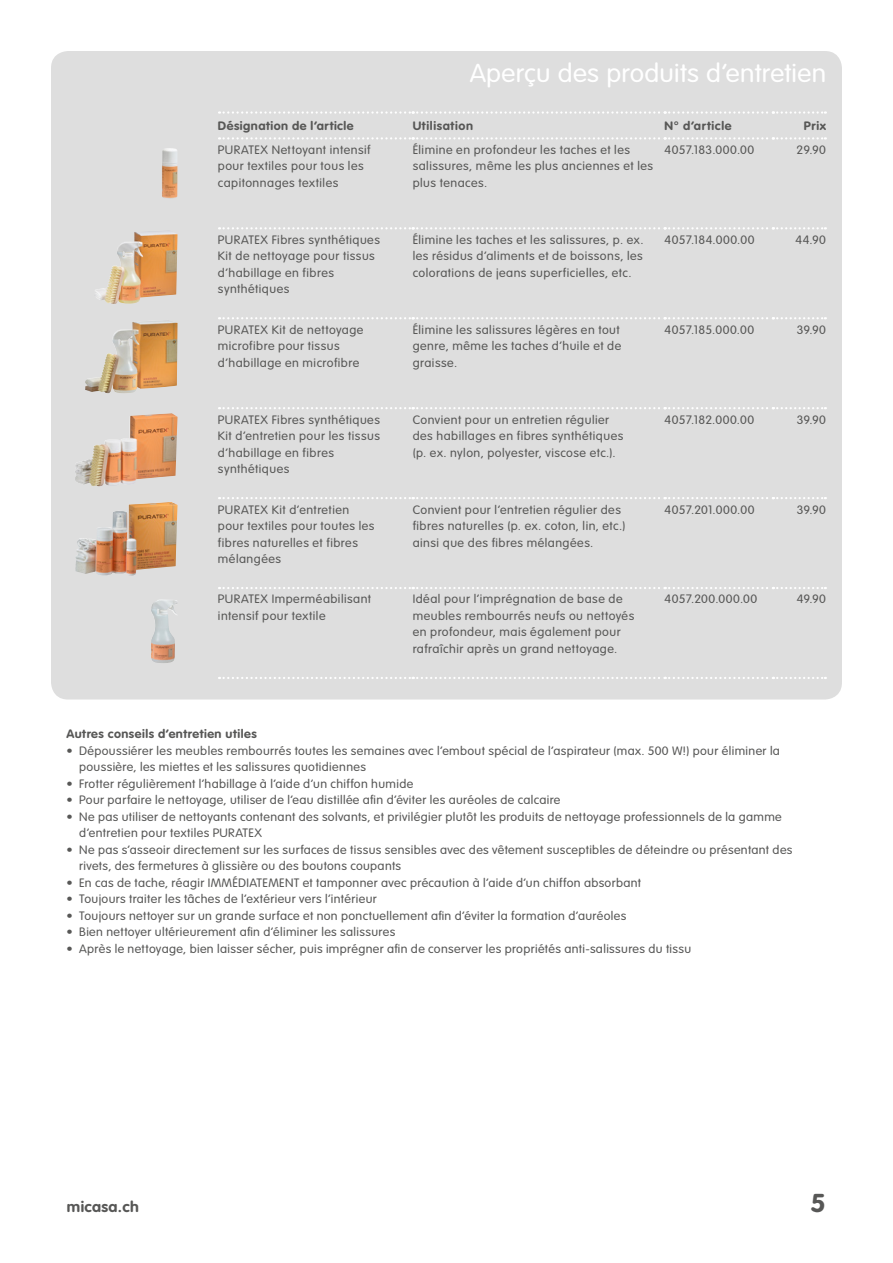
<style>
.page{position:relative;width:893px;height:1263px;background:#fff}
.page>*{position:absolute;margin:0;border:0;box-sizing:border-box;transform-origin:0 0}
.t1{font:300 25.5px "VAG Rounded";letter-spacing:.01em;color:#fff;scale:1.05 1}
.t2{font:700 25.5px "VAG Rounded";color:#575756;scale:1.05 1}
.t3{font:700 15px "VAG Rounded";letter-spacing:.02em;color:#575756;scale:1.05 1}
.t4{font:300 12px/16.5px "VAG Rounded";letter-spacing:.03em;color:#575756;scale:1.05 1}
.t5{font:700 12px "VAG Rounded";letter-spacing:.045em;color:#575756;scale:1.05 1}
</style>
<div class="page">
<div style="left:51px;top:51px;width:791px;height:648px;background:#dedede;border-radius:17px"></div>
<svg style="left:219px;top:137px;width:607px;height:3px"></svg>
<svg style="left:219px;top:227px;width:607px;height:2px"></svg>
<svg style="left:219px;top:317px;width:607px;height:2px"></svg>
<svg style="left:219px;top:407px;width:607px;height:2px"></svg>
<svg style="left:219px;top:497px;width:607px;height:2px"></svg>
<svg style="left:219px;top:587px;width:607px;height:2px"></svg>
<svg style="left:219px;top:677px;width:607px;height:2px"></svg>
<svg style="left:219px;top:111px;width:607px;height:3px"></svg>
<img style="left:151px;top:599px;width:26px;height:64px">
<img style="left:102px;top:330px;width:30px;height:41px">
<img style="left:162px;top:148px;width:16px;height:51px">
<img style="left:111px;top:232px;width:24px;height:39px">
<img style="left:94px;top:413px;width:78px;height:35px">
<img style="left:75px;top:502px;width:96px;height:61px">
<h1 class="t1" style="left:470px;top:58px;width:341px">Aperçu des produits d’entretien</h1>
<p class="t5" style="left:218px;top:119px;width:131px">Désignation de l’article</p>
<p class="t5" style="left:413px;top:119px;width:59px">Utilisation</p>
<p class="t5" style="left:665px;top:119px;width:65px">N° d‘article</p>
<p class="t5" style="left:804px;top:119px;width:23px">Prix</p>
<p class="t4" style="left:218px;top:141px;width:147px">PURATEX Nettoyant intensif pour textiles pour tous les capitonnages textiles</p>
<p class="t4" style="left:413px;top:141px;width:231px">Élimine en profondeur les taches et les salissures, même les plus anciennes et les plus tenaces.</p>
<p class="t4" style="left:665px;top:141px;width:87px">4057.183.000.00</p>
<p class="t4" style="left:796px;top:141px;width:30px">29.90</p>
<p class="t4" style="left:218px;top:231px;width:156px">PURATEX Fibres synthétiques<br>Kit de nettoyage pour tissus d’habillage en fibres synthétiques</p>
<p class="t4" style="left:413px;top:231px;width:221px;text-align:justify">Élimine les taches et les salissures, p. ex. les résidus d’aliments et de boissons, les colorations de jeans superficielles, etc.</p>
<p class="t4" style="left:665px;top:231px;width:87px">4057.184.000.00</p>
<p class="t4" style="left:795px;top:231px;width:31px">44.90</p>
<p class="t4" style="left:218px;top:321px;width:140px">PURATEX Kit de nettoyage microfibre pour tissus d’habillage en microfibre</p>
<p class="t4" style="left:413px;top:321px;width:200px">Élimine les salissures légères en tout genre, même les taches d’huile et de graisse.</p>
<p class="t4" style="left:665px;top:321px;width:87px">4057.185.000.00</p>
<p class="t4" style="left:797px;top:321px;width:29px">39.90</p>
<p class="t4" style="left:218px;top:411px;width:156px">PURATEX Fibres synthétiques<br>Kit d’entretien pour les tissus d’habillage en fibres synthétiques</p>
<p class="t4" style="left:413px;top:411px;width:202px">Convient pour un entretien régulier des habillages en fibres synthétiques (p. ex. nylon, polyester, viscose etc.).</p>
<p class="t4" style="left:665px;top:411px;width:87px">4057.182.000.00</p>
<p class="t4" style="left:797px;top:411px;width:29px">39.90</p>
<p class="t4" style="left:218px;top:501px;width:151px">PURATEX Kit d’entretien pour textiles pour toutes les fibres naturelles et fibres mélangées</p>
<p class="t4" style="left:413px;top:501px;width:204px">Convient pour l’entretien régulier des fibres naturelles (p. ex. coton, lin, etc.) ainsi que des fibres mélangées.</p>
<p class="t4" style="left:665px;top:501px;width:87px">4057.201.000.00</p>
<p class="t4" style="left:797px;top:501px;width:29px">39.90</p>
<p class="t4" style="left:218px;top:591px;width:147px">PURATEX Imperméabilisant intensif pour textile</p>
<p class="t4" style="left:413px;top:591px;width:213px">Idéal pour l’imprégnation de base de meubles rembourrés neufs ou nettoyés en profondeur, mais également pour rafraîchir après un grand nettoyage.</p>
<p class="t4" style="left:665px;top:591px;width:90px">4057.200.000.00</p>
<p class="t4" style="left:797px;top:591px;width:29px">49.90</p>
<p class="t5" style="left:66px;top:727px;width:183px">Autres conseils d’entretien utiles</p>
<p class="t4" style="left:79px;top:742px;width:669px;text-indent:-13px">• Dépoussiérer les meubles rembourrés toutes les semaines avec l’embout spécial de l’aspirateur (max. 500 W!) pour éliminer la poussière, les miettes et les salissures quotidiennes</p>
<p class="t4" style="left:66px;top:775px;width:332px">• Frotter régulièrement l’habillage à l’aide d’un chiffon humide</p>
<p class="t4" style="left:66px;top:792px;width:472px">• Pour parfaire le nettoyage, utiliser de l’eau distillée afin d’éviter les auréoles de calcaire</p>
<p class="t4" style="left:79px;top:808px;width:671px;text-indent:-13px">• Ne pas utiliser de nettoyants contenant des solvants, et privilégier plutôt les produits de nettoyage professionnels de la gamme d’entretien pour textiles PURATEX</p>
<p class="t4" style="left:79px;top:841px;width:681px;text-indent:-13px">• Ne pas s’asseoir directement sur les surfaces de tissus sensibles avec des vêtement susceptibles de déteindre ou présentant des rivets, des fermetures à glissière ou des boutons coupants</p>
<p class="t4" style="left:66px;top:874px;width:549px">• En cas de tache, réagir IMMÉDIATEMENT et tamponner avec précaution à l’aide d’un chiffon absorbant</p>
<p class="t4" style="left:66px;top:891px;width:297px">• Toujours traiter les tâches de l’extérieur vers l’intérieur</p>
<p class="t4" style="left:66px;top:907px;width:535px">• Toujours nettoyer sur un grande surface et non ponctuellement afin d’éviter la formation d’auréoles</p>
<p class="t4" style="left:66px;top:924px;width:315px">• Bien nettoyer ultérieurement afin d’éliminer les salissures</p>
<p class="t4" style="left:66px;top:940px;width:597px">• Après le nettoyage, bien laisser sécher, puis imprégner afin de conserver les propriétés anti-salissures du tissu</p>
<p class="t3" style="left:67px;top:1198px;width:70px">micasa.ch</p>
<h1 class="t2" style="left:811px;top:1188px;width:16px">5</h1>
</div>
